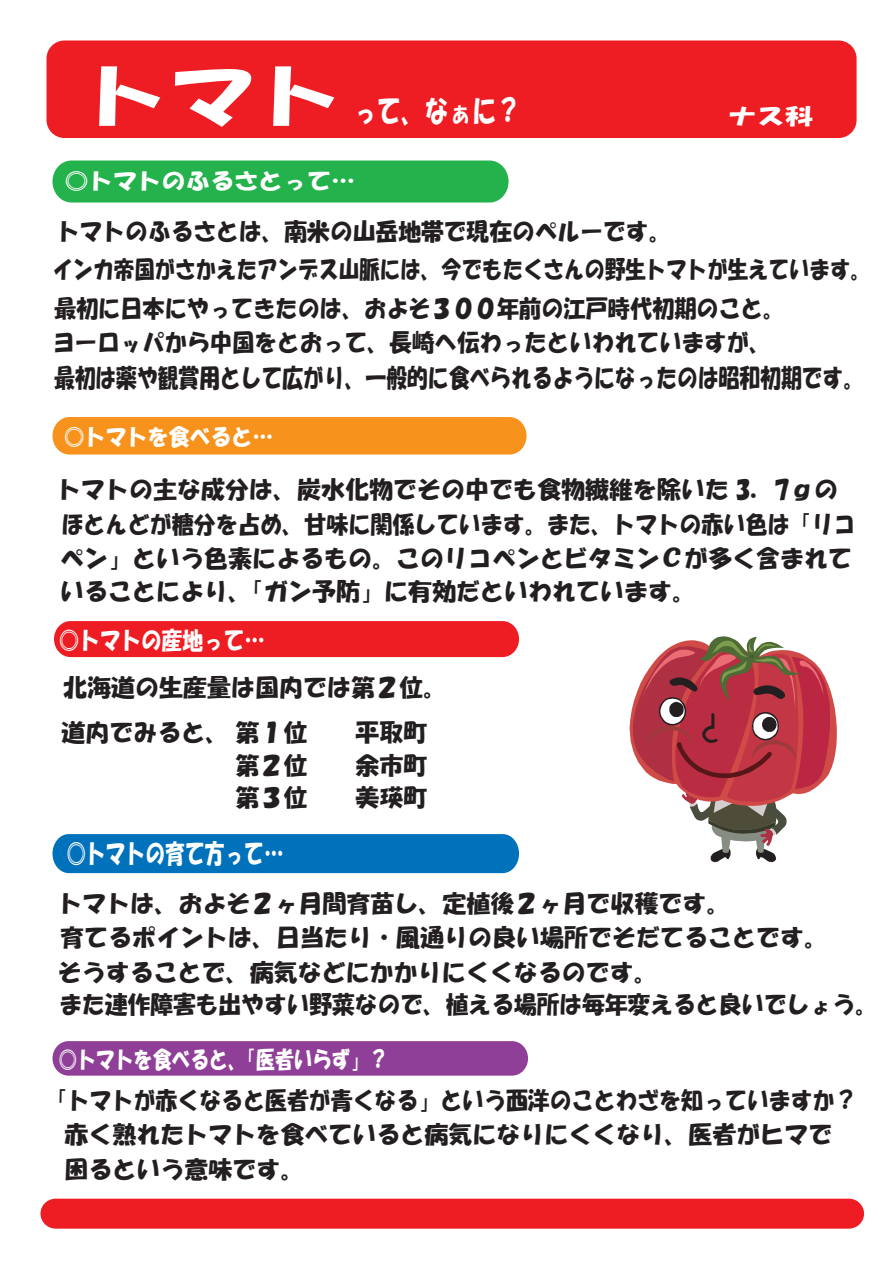
<style>
.page{position:relative;width:893px;height:1263px;background:#fff}
.page>*{position:absolute;margin:0;border:0;box-sizing:border-box;transform-origin:0 0}
.t1{font:69.15px "HGS Soei Kakupoptai";color:#fff;scale:1.26 1}
.t2{font:30.75px "HGS Soei Kakupoptai";color:#fff;scale:.77 1}
.t3{font:26.4px "HGS Soei Kakupoptai";color:#fff;scale:.75 1}
.t4{font:25.5px "HGS Soei Kakupoptai";color:#231f20;scale:.81 1}
.t5{font:24.45px "HGS Soei Kakupoptai";color:#fff;scale:.85 1}
.t6{font:24px/34.5px "HG Soei Kakupoptai";color:#231f20}
.t7{font:24px/34.5px "HGS Soei Kakupoptai";color:#231f20}
.t8{font:24px/38.2px "HGS Soei Kakupoptai";color:#231f20;scale:.95 1}
.t9{font:24px/34.5px "HG Soei Kakupoptai";color:#231f20;scale:.91 1}
.t10{font:24px "HG Soei Kakupoptai";color:#231f20;scale:.95 1}
.t11{font:24px "HGS Soei Kakupoptai";color:#231f20;scale:.94 1}
.t12{font:23.4px "HGS Soei Kakupoptai";color:#fff;scale:.8 1}
.t13{font:22.8px "HGS Soei Kakupoptai";color:#fff;scale:.92 1}
.t14{font:22.5px "HGS Soei Kakupoptai";color:#fff;scale:1.08 1}
.t15{font:21.75px "HGS Soei Kakupoptai";color:#fff;scale:1.31 1}
</style>
<div class="page">
<div style="left:46px;top:41px;width:810px;height:97px;background:#ee1d23"></div>
<svg style="left:52px;top:1041px;width:476px;height:35px;background:#92449a"></svg>
<div style="left:52px;top:834px;width:467px;height:39px;background:#0072bc"></div>
<div style="left:54px;top:621px;width:465px;height:36px;background:#ee1d23"></div>
<div style="left:52px;top:417px;width:474px;height:38px;background:#f7931d"></div>
<div style="left:52px;top:161px;width:456px;height:42px;background:#23b24b"></div>
<svg style="left:629px;top:636px;width:208px;height:226px"></svg>
<div style="left:40px;top:1199px;width:824px;height:30px;background:#ee1d23"></div>
<h1 class="t1" style="left:82px;top:61px;width:209px">トマト</h1>
<p class="t2" style="left:353px;top:95px;width:218px">って、なぁに？</p>
<p class="t15" style="left:728px;top:105px;width:67px">ナス科</p>
<p class="t14" style="left:64px;top:170px;width:271px">◎トマトのふるさとって…</p>
<p class="t8" style="left:52px;top:212px;width:863px">トマトのふるさとは、南米の山岳地帯で現在のペルーです。<br>インカ帝国がさかえたアンデス山脈には、今でもたくさんの野生トマトが生えています。最初に日本にやってきたのは、およそ３００年前の江戸時代初期のこと。</p>
<p class="t11" style="left:52px;top:330px;width:767px">ヨーロッパから中国をとおって、長崎へ伝わったといわれていますが、</p>
<p class="t4" style="left:54px;top:365px;width:1002px">最初は薬や観賞用として広がり、一般的に食べられるようになったのは昭和初期です。</p>
<p class="t13" style="left:64px;top:425px;width:230px">◎トマトを食べると…</p>
<p class="t7" style="left:57px;top:472px;width:800px">トマトの主な成分は、炭水化物でその中でも食物繊維を除いた 3．7ｇのほとんどが糖分を占め、甘味に関係しています。また、トマトの赤い色は「リコペン」という色素によるもの。このリコペンとビタミンＣが多く含まれて</p>
<p class="t6" style="left:60px;top:574px;width:637px">いることにより、「ガン予防」に有効だといわれています。</p>
<p class="t5" style="left:59px;top:627px;width:244px">◎トマトの産地って…</p>
<p class="t6" style="left:62px;top:665px;width:387px;line-height:45px">北海道の生産量は国内では第２位。道内でみると、第１位　　平取町</p>
<p class="t6" style="left:236px;top:749px;width:193px;line-height:31.5px">第２位　　余市町第３位　　美瑛町</p>
<p class="t3" style="left:66px;top:840px;width:291px">◎トマトの育て方って…</p>
<p class="t6" style="left:58px;top:886px;width:772px">トマトは、およそ２ヶ月間育苗し、定植後２ヶ月で収穫です。<br>育てるポイントは、日当たり・風通りの良い場所でそだてることです。そうすることで、病気などにかかりにくくなるのです。</p>
<p class="t10" style="left:59px;top:993px;width:863px">また連作障害も出やすい野菜なので、植える場所は毎年変えると良いでしょう。</p>
<p class="t12" style="left:59px;top:1047px;width:413px">◎トマトを食べると、「医者いらず」？</p>
<p class="t9" style="left:64px;top:1082px;width:872px;text-indent:-18px">「トマトが赤くなると医者が青くなる」という西洋のことわざを知っていますか？赤く熟れたトマトを食べていると病気になりにくくなり、医者がヒマで困るという意味です。</p>
</div>
